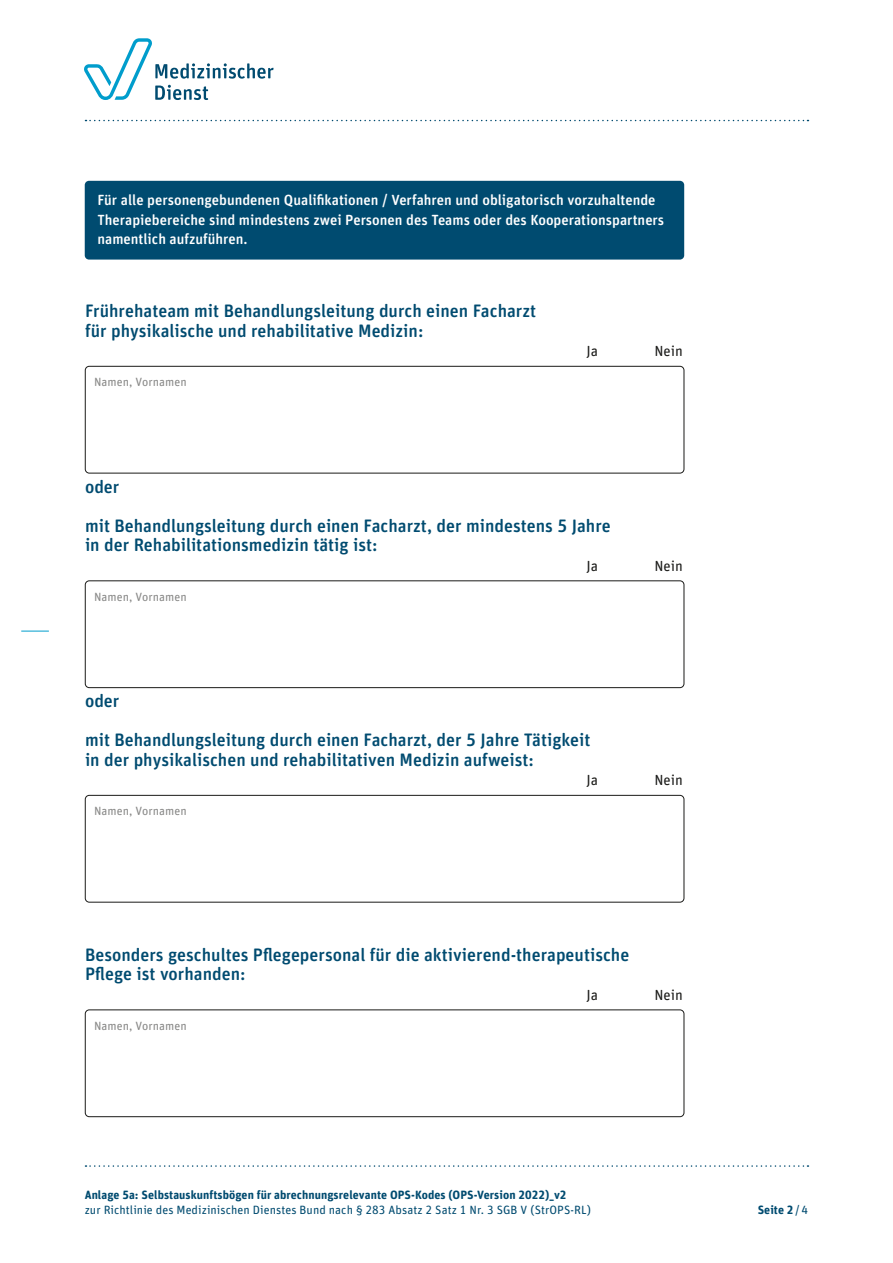
<style>
.page{position:relative;width:893px;height:1263px;background:#fff}
.page>*{position:absolute;margin:0;border:0;box-sizing:border-box;transform-origin:0 0}
.H3_Zwischenheadline{font:500 18px/19.5px "Unit Rounded Pro";color:#004b70}
.Fließtext_ohne_Absta{font:500 18px "Unit Rounded Pro";color:#004b70}
.Unterzeilen{font:500 14.7px/19.5px "Unit Rounded Pro";color:#fff}
.Strukturprüfungen_ja{font:14.7px "Unit Rounded Pro";color:#1a1a18}
.Paginierung{font:700 12px "Unit Rounded Pro";letter-spacing:.005em;color:#004b70}
.t1{font:12px "Unit Rounded Pro";letter-spacing:.005em;color:#004b70}
.Bescheibung_Textfeld{font:12px "Unit Rounded Pro";letter-spacing:.005em;color:#878786}
.s1{font-weight:400}
</style>
<div class="page">
<svg style="left:85px;top:1165px;width:723px;height:2px"></svg>
<svg style="left:85px;top:120px;width:723px;height:1px"></svg>
<svg style="left:21px;top:631px;width:28px;height:1px"></svg>
<svg style="left:84px;top:38px;width:190px;height:62px"></svg>
<div style="left:85px;top:366px;width:599px;height:107px;border:1px solid #1a1a18;border-radius:4px"></div>
<div style="left:85px;top:581px;width:599px;height:107px;border:1px solid #1a1a18;border-radius:4px"></div>
<div style="left:85px;top:795px;width:599px;height:107px;border:1px solid #1a1a18;border-radius:4px"></div>
<div style="left:85px;top:181px;width:599px;height:79px;background:#004b70;border-radius:4px"></div>
<div style="left:85px;top:1010px;width:599px;height:107px;border:1px solid #1a1a18;border-radius:4px"></div>
<p class="Unterzeilen" style="left:97px;top:190px;width:568px">Für alle personengebundenen Qualifikationen / Verfahren und obligatorisch vorzuhaltende<br>Therapiebereiche sind mindestens zwei Personen des Teams oder des Kooperationspartners namentlich aufzuführen.</p>
<h3 class="H3_Zwischenheadline" style="left:85px;top:300px;width:453px">Frührehateam mit Behandlungsleitung durch einen Facharzt für physikalische und rehabilitative Medizin:</h3>
<p class="Bescheibung_Textfeld" style="left:94px;top:374px;width:94px">Namen, Vornamen</p>
<p class="Strukturprüfungen_ja" style="left:586px;top:341px;width:13px">Ja</p>
<p class="Strukturprüfungen_ja" style="left:654px;top:341px;width:30px">Nein</p>
<p class="Fließtext_ohne_Absta" style="left:85px;top:474px;width:36px">oder</p>
<h3 class="H3_Zwischenheadline" style="left:85px;top:515px;width:527px">mit Behandlungsleitung durch einen Facharzt, der mindestens 5 Jahre in der Rehabilitationsmedizin tätig ist:</h3>
<p class="Strukturprüfungen_ja" style="left:586px;top:556px;width:13px">Ja</p>
<p class="Strukturprüfungen_ja" style="left:654px;top:556px;width:30px">Nein</p>
<p class="Bescheibung_Textfeld" style="left:94px;top:588px;width:94px">Namen, Vornamen</p>
<p class="Fließtext_ohne_Absta" style="left:85px;top:688px;width:36px">oder</p>
<h3 class="H3_Zwischenheadline" style="left:85px;top:729px;width:507px">mit Behandlungsleitung durch einen Facharzt, der 5 Jahre Tätigkeit in der physikalischen und rehabilitativen Medizin aufweist:</h3>
<p class="Strukturprüfungen_ja" style="left:586px;top:770px;width:13px">Ja</p>
<p class="Strukturprüfungen_ja" style="left:654px;top:770px;width:30px">Nein</p>
<p class="Bescheibung_Textfeld" style="left:94px;top:803px;width:94px">Namen, Vornamen</p>
<h3 class="H3_Zwischenheadline" style="left:85px;top:944px;width:546px">Besonders geschultes Pflegepersonal für die aktivierend-therapeutische<br>Pflege ist vorhanden:</h3>
<p class="Strukturprüfungen_ja" style="left:586px;top:985px;width:13px">Ja</p>
<p class="Strukturprüfungen_ja" style="left:654px;top:985px;width:30px">Nein</p>
<p class="Bescheibung_Textfeld" style="left:94px;top:1017px;width:94px">Namen, Vornamen</p>
<p class="Paginierung" style="left:85px;top:1186px;width:483px">Anlage 5a: Selbstauskunftsbögen für abrechnungsrelevante OPS-Kodes (OPS-Version 2022)_v2</p>
<p class="t1" style="left:85px;top:1202px;width:508px">zur Richtlinie des Medizinischen Dienstes Bund nach § 283 Absatz 2 Satz 1 Nr. 3 SGB V (StrOPS-RL)</p>
<p class="Paginierung" style="left:758px;top:1201px;width:52px">Seite 2<span class="s1">/4</span></p>
</div>
